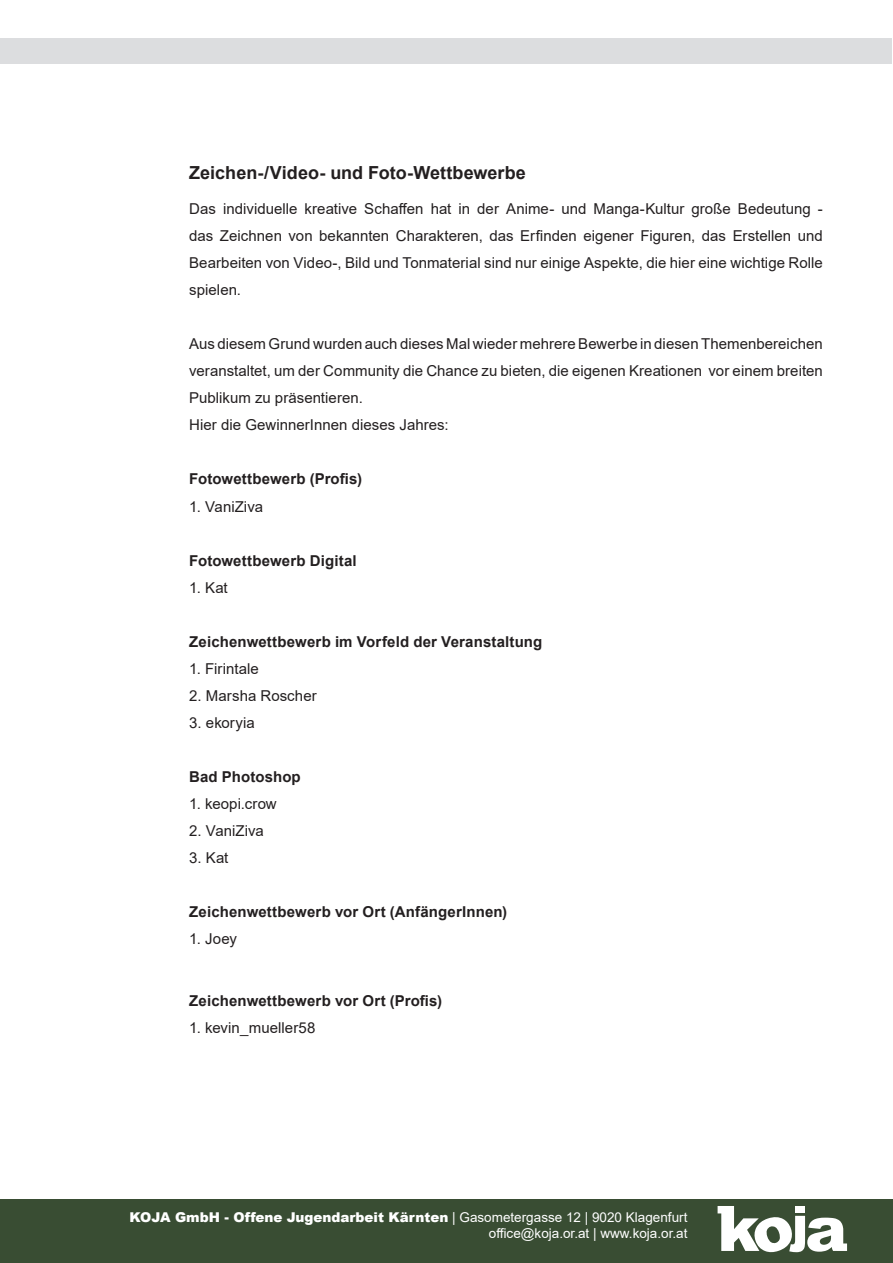
<style>
.page{position:relative;width:893px;height:1263px;background:#fff}
.page>*{position:absolute;margin:0;border:0;box-sizing:border-box;transform-origin:0 0}
.Überschrift_03{font:700 18px "Arial";color:#231f20}
.Fließtext{font:15px/27px "Arial";letter-spacing:.005em;color:#231f20;text-align:justify}
.Fließtext-2{font:700 15px "Arial";letter-spacing:.01em;color:#231f20}
.Überschrift_03-2{font:15px "Arial";color:#231f20}
.t1{font:13.5px/16.2px "Arial";color:#fff;text-align:right}
.s1{font-weight:900}
</style>
<div class="page">
<div style="left:0;top:1199px;width:893px;height:64px;background:#394d33"></div>
<svg style="left:718px;top:1206px;width:129px;height:46px"></svg>
<div style="left:0;top:38px;width:891px;height:26px;background:#dcdddf"></div>
<p class="Überschrift_03" style="left:189px;top:160px;width:338px">Zeichen-/Video- und Foto-Wettbewerbe</p>
<p class="Fließtext" style="left:189px;top:196px;width:635px">Das individuelle kreative Schaffen hat in der Anime- und Manga-Kultur große Bedeutung - das Zeichnen von bekannten Charakteren, das Erfinden eigener Figuren, das Erstellen und Bearbeiten von Video-, Bild und Tonmaterial sind nur einige Aspekte, die hier eine wichtige Rolle spielen.</p>
<p class="Fließtext" style="left:189px;top:331px;width:635px">Aus diesem Grund wurden auch dieses Mal wieder mehrere Bewerbe in diesen Themenbereichen veranstaltet, um der Community die Chance zu bieten, die eigenen Kreationen vor einem breiten Publikum zu präsentieren.</p>
<p class="Fließtext" style="left:189px;top:412px;width:261px">Hier die GewinnerInnen dieses Jahres:</p>
<p class="Fließtext-2" style="left:189px;top:469px;width:174px">Fotowettbewerb (Profis)</p>
<p class="Fließtext" style="left:189px;top:493px;width:75px">1. VaniZiva</p>
<p class="Fließtext-2" style="left:189px;top:550px;width:169px">Fotowettbewerb Digital</p>
<p class="Fließtext" style="left:189px;top:574px;width:40px">1. Kat</p>
<p class="Fließtext-2" style="left:189px;top:631px;width:355px">Zeichenwettbewerb im Vorfeld der Veranstaltung</p>
<p class="Fließtext" style="left:189px;top:655px;width:71px">1. Firintale</p>
<p class="Fließtext" style="left:189px;top:682px;width:129px">2. Marsha Roscher</p>
<p class="Fließtext" style="left:189px;top:709px;width:67px">3. ekoryia</p>
<p class="Fließtext-2" style="left:189px;top:766px;width:113px">Bad Photoshop</p>
<p class="Fließtext" style="left:189px;top:790px;width:89px">1. keopi.crow</p>
<p class="Fließtext" style="left:189px;top:817px;width:76px">2. VaniZiva</p>
<p class="Fließtext" style="left:189px;top:844px;width:41px">3. Kat</p>
<p class="Fließtext-2" style="left:189px;top:901px;width:320px">Zeichenwettbewerb vor Ort (AnfängerInnen)</p>
<p class="Überschrift_03-2" style="left:189px;top:928px;width:49px">1. Joey</p>
<p class="Fließtext-2" style="left:189px;top:990px;width:254px">Zeichenwettbewerb vor Ort (Profis)</p>
<p class="Fließtext" style="left:189px;top:1014px;width:128px">1. kevin_mueller58</p>
<p class="t1" style="left:129px;top:1209px;width:560px"><span class="s1">KOJA GmbH - Offene Jugendarbeit Kärnten</span> | Gasometergasse 12 | 9020 Klagenfurt office@koja.or.at | www.koja.or.at</p>
</div>
